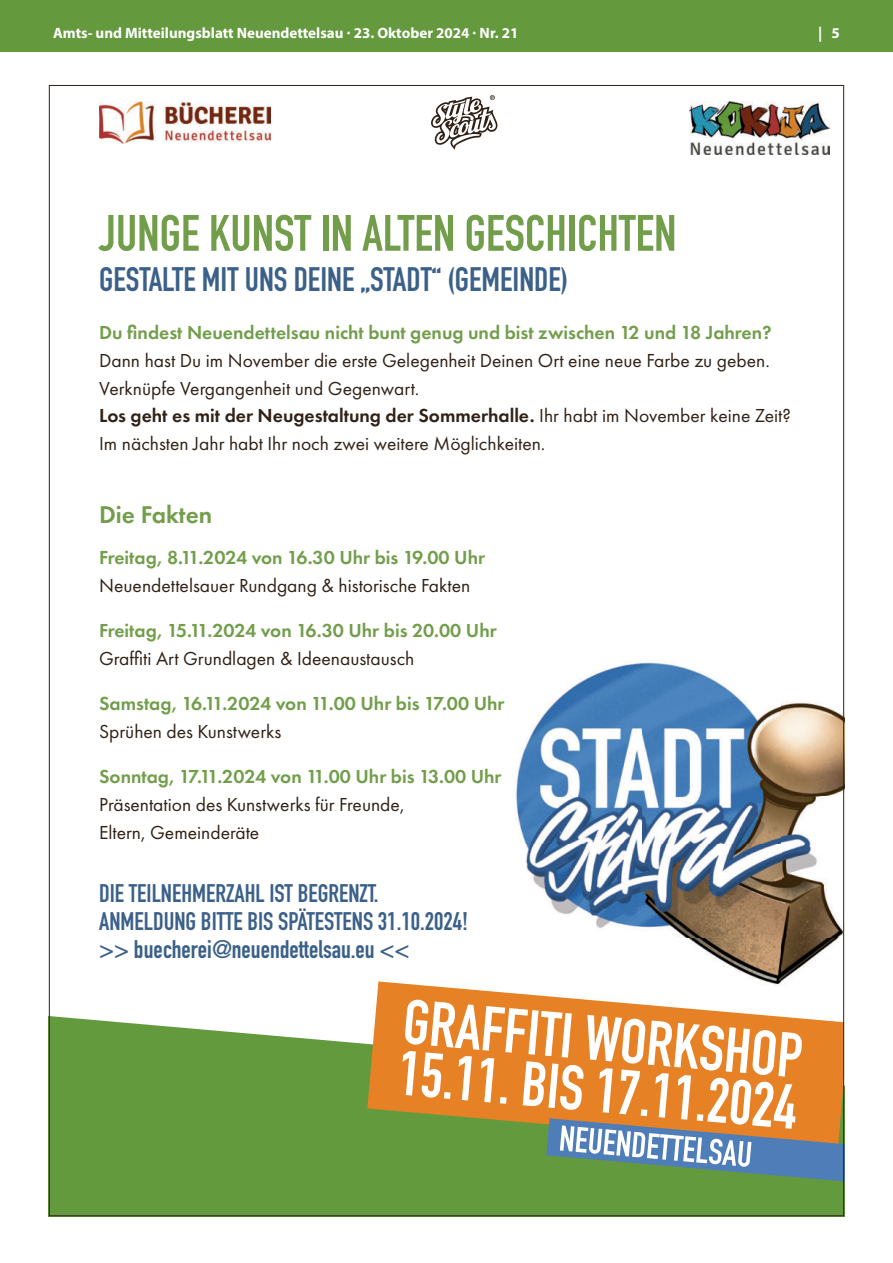
<style>
.page{position:relative;width:893px;height:1263px;background:#fff}
.page>*{position:absolute;margin:0;border:0;box-sizing:border-box;transform-origin:0 0}
.t1{font:700 50.25px "DIN Condensed";color:#729e4b}
.t2{font:700 33.45px "DIN Condensed";color:#3b6089}
.t3{font:700 25.05px/27.9px "DIN Condensed";color:#3b6089}
.t4{font:600 25.05px "Futura PT";color:#729e4b}
.t5{font:19.5px/27.9px "Futura PT";color:#2f2116}
.t6{font:600 19.5px "Futura PT";color:#729e4b}
.t7{font:700 15px "Myriad Pro";color:#fff}
.s1{font-weight:600}
</style>
<div class="page">
<div style="left:0;top:0;width:893px;height:51px;background:#65993e"></div>
<img style="left:515px;top:661px;width:327px;height:320px">
<img style="left:690px;top:102px;width:139px;height:52px">
<svg style="left:431px;top:95px;width:67px;height:55px"></svg>
<div style="left:51px;top:1016px;width:791px;height:198px;background:#649a3e"></div>
<img style="left:99px;top:102px;width:171px;height:41px">
<svg style="left:367px;top:981px;width:416px;height:168px"></svg>
<svg style="left:403px;top:1000px;width:439px;height:186px"></svg>
<p class="t7" style="left:53px;top:25px;width:467px">Amts- und Mitteilungsblatt Neuendettelsau · 23. Oktober 2024 · Nr. 21</p>
<p class="t7" style="left:818px;top:25px;width:23px">| 5</p>
<h1 class="t1" style="left:99px;top:208px;width:579px">JUNGE KUNST IN ALTEN GESCHICHTEN</h1>
<h2 class="t2" style="left:99px;top:262px;width:471px">GESTALTE MIT UNS DEINE ÑSTADTì (GEMEINDE)</h2>
<p class="t6" style="left:99px;top:324px;width:674px">Du findest Neuendettelsau nicht bunt genug und bist zwischen 12 und 18 Jahren?</p>
<p class="t5" style="left:99px;top:348px;width:693px">Dann hast Du im November die erste Gelegenheit Deinen Ort eine neue Farbe zu geben.<br>Verknüpfe Vergangenheit und Gegenwart.<br><span class="s1">Los geht es mit der Neugestaltung der Sommerhalle.</span> Ihr habt im November keine Zeit?<br>Im nächsten Jahr habt Ihr noch zwei weitere Möglichkeiten.</p>
<p class="t4" style="left:99px;top:504px;width:115px">Die Fakten</p>
<p class="t6" style="left:99px;top:549px;width:388px">Freitag, 8.11.2024 von 16.30 Uhr bis 19.00 Uhr</p>
<p class="t5" style="left:99px;top:573px;width:373px">Neuendettelsauer Rundgang &amp; historische Fakten</p>
<p class="t6" style="left:99px;top:622px;width:399px">Freitag, 15.11.2024 von 16.30 Uhr bis 20.00 Uhr</p>
<p class="t5" style="left:99px;top:646px;width:317px">Graffiti Art Grundlagen &amp; Ideenaustausch</p>
<p class="t6" style="left:99px;top:696px;width:407px">Samstag, 16.11.2024 von 11.00 Uhr bis 17.00 Uhr</p>
<p class="t5" style="left:99px;top:719px;width:184px">Sprühen des Kunstwerks</p>
<p class="t6" style="left:99px;top:769px;width:404px">Sonntag, 17.11.2024 von 11.00 Uhr bis 13.00 Uhr</p>
<p class="t5" style="left:99px;top:792px;width:307px">Präsentation des Kunstwerks für Freunde,<br>Eltern, Gemeinderäte</p>
<p class="t3" style="left:99px;top:878px;width:370px">DIE TEILNEHMERZAHL IST BEGRENZT.<br>ANMELDUNG BITTE BIS SPƒTESTENS 31.10.2024! &gt;&gt; buecherei@neuendettelsau.eu &lt;&lt;</p>
</div>
